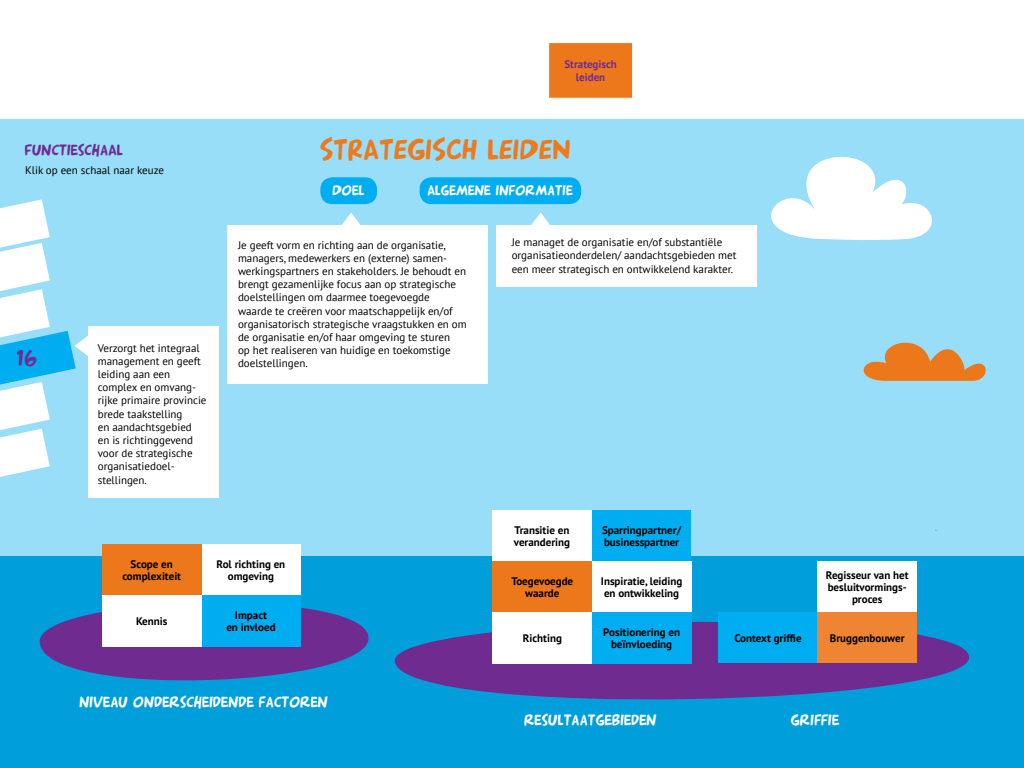
<style>
.page{position:relative;width:1024px;height:768px;background:#fff}
.page>*{position:absolute;margin:0;border:0;box-sizing:border-box;transform-origin:0 0}
.t1{font:28px "Arnold 21";color:#ed7a1c}
.t2{font:22px "Arnold 21";color:#702c91}
.t3{font:15px "Arnold 21";color:#fff}
.t4{font:15px "Arnold 21";color:#702c91}
.t5{font:14px "Arnold 21";color:#fff}
.t6{font:11px/13.2px "PT Sans";color:#000}
.t7{font:700 11px/12px "PT Sans";color:#000;text-align:center}
.t8{font:700 11px "PT Sans";color:#702c91}
</style>
<div class="page">
<div style="left:0;top:119px;width:1024px;height:649px;background:#99def9"></div>
<div style="left:0;top:557px;width:1024px;height:211px;background:#009edb"></div>
<svg style="left:394px;top:605px;width:576px;height:95px;fill:#702b91"></svg>
<div style="left:718px;top:612px;width:100px;height:51px;background:#00adf0"></div>
<div style="left:818px;top:612px;width:99px;height:51px;background:#ef8533"></div>
<div style="left:818px;top:561px;width:99px;height:51px;background:#fff"></div>
<div style="left:548px;top:42px;width:85px;height:57px;background:#ed781c;border:1px solid #fff"></div>
<svg style="left:771px;top:156px;width:161px;height:84px"></svg>
<div style="left:592px;top:510px;width:99px;height:51px;background:#00adf0"></div>
<div style="left:592px;top:561px;width:99px;height:51px;background:#fff"></div>
<div style="left:492px;top:510px;width:100px;height:51px;background:#fff"></div>
<div style="left:201px;top:544px;width:100px;height:51px;background:#fff"></div>
<div style="left:493px;top:561px;width:99px;height:51px;background:#ed781c"></div>
<svg style="left:39px;top:586px;width:330px;height:95px;fill:#702b91"></svg>
<div style="left:201px;top:595px;width:100px;height:51px;background:#00adf0"></div>
<div style="left:592px;top:612px;width:99px;height:51px;background:#00adf0"></div>
<svg style="left:863px;top:342px;width:123px;height:39px"></svg>
<div style="left:88px;top:326px;width:131px;height:172px;background:#fff"></div>
<svg style="left:0;top:199px;width:88px;height:278px"></svg>
<div style="left:493px;top:612px;width:99px;height:51px;background:#fff"></div>
<div style="left:102px;top:544px;width:99px;height:51px;background:#ed781c"></div>
<div style="left:102px;top:595px;width:99px;height:51px;background:#fff"></div>
<div style="left:320px;top:177px;width:57px;height:27px;background:#00adf0;border-radius:12px"></div>
<div style="left:420px;top:177px;width:161px;height:27px;background:#00adf0;border-radius:12px"></div>
<div style="left:227px;top:226px;width:260px;height:158px;background:#fff"></div>
<svg style="left:339px;top:213px;width:24px;height:13px"></svg>
<div style="left:496px;top:225px;width:261px;height:62px;background:#fff"></div>
<svg style="left:531px;top:213px;width:19px;height:12px"></svg>
<p class="t8" style="left:564px;top:57px;width:54px">Strategisch</p>
<p class="t8" style="left:576px;top:70px;width:31px">leiden</p>
<p class="t4" style="left:25px;top:141px;width:100px">FUNCTIESCHAAL</p>
<p class="t6" style="left:25px;top:163px;width:140px">Klik op een schaal naar keuze</p>
<p class="t1" style="left:320px;top:132px;width:253px">STRATEGISCH LEIDEN</p>
<p class="t5" style="left:333px;top:181px;width:34px">DOEL</p>
<p class="t5" style="left:428px;top:182px;width:147px">ALGEMENE INFORMATIE</p>
<p class="t2" style="left:17px;top:343px;width:22px">16</p>
<p class="t6" style="left:98px;top:341px;width:110px">Verzorgt het integraal management en geeft leiding aan een complex en omvang&shy;rijke primaire provincie brede taakstelling<br>en aandachtsgebied<br>en is richtinggevend voor de strategische organisatiedoel&shy;stellingen.</p>
<p class="t6" style="left:238px;top:238px;width:230px">Je geeft vorm en richting aan de organisatie, managers, medewerkers en (externe) samen&shy;werkingspartners en stakeholders. Je behoudt en brengt gezamenlijke focus aan op strategische doelstellingen om daarmee toegevoegde<br>waarde te creëren voor maatschappelijk en/of organisatorisch strategische vraagstukken en om de organisatie en/of haar omgeving te sturen<br>op het realiseren van huidige en toekomstige doelstellingen.</p>
<p class="t6" style="left:512px;top:236px;width:226px">Je managet de organisatie en/of substantiële organisatieonderdelen/ aandachtsgebieden met een meer strategisch en ontwikkelend karakter.</p>
<p class="t7" style="left:131px;top:558px;width:44px">Scope en</p>
<p class="t7" style="left:122px;top:570px;width:60px">complexiteit</p>
<p class="t7" style="left:136px;top:615px;width:33px">Kennis</p>
<p class="t7" style="left:217px;top:558px;width:70px">Rol richting en</p>
<p class="t7" style="left:228px;top:570px;width:48px">omgeving</p>
<p class="t7" style="left:235px;top:609px;width:33px">Impact</p>
<p class="t7" style="left:226px;top:621px;width:51px">en invloed</p>
<p class="t7" style="left:515px;top:524px;width:56px">Transitie en</p>
<p class="t7" style="left:514px;top:536px;width:58px">verandering</p>
<p class="t7" style="left:512px;top:575px;width:63px">Toegevoegde</p>
<p class="t7" style="left:525px;top:587px;width:36px">waarde</p>
<p class="t7" style="left:523px;top:632px;width:41px">Richting</p>
<p class="t7" style="left:602px;top:524px;width:81px;text-align:left">Sparringpartner/ businesspartner</p>
<p class="t7" style="left:601px;top:575px;width:83px">Inspiratie, leiding</p>
<p class="t7" style="left:604px;top:587px;width:77px">en ontwikkeling</p>
<p class="t7" style="left:603px;top:626px;width:78px">Positionering en beïnvloeding</p>
<p class="t7" style="left:734px;top:632px;width:69px">Context griffie</p>
<p class="t3" style="left:80px;top:692px;width:250px">NIVEAU ONDERSCHEIDENDE FACTOREN</p>
<p class="t7" style="left:826px;top:569px;width:84px">Regisseur van het besluitvormings&shy;proces</p>
<p class="t7" style="left:830px;top:632px;width:76px">Bruggenbouwer</p>
<p class="t3" style="left:524px;top:710px;width:134px">RESULTAATGEBIEDEN</p>
<p class="t3" style="left:791px;top:710px;width:50px">GRIFFIE</p>
</div>
